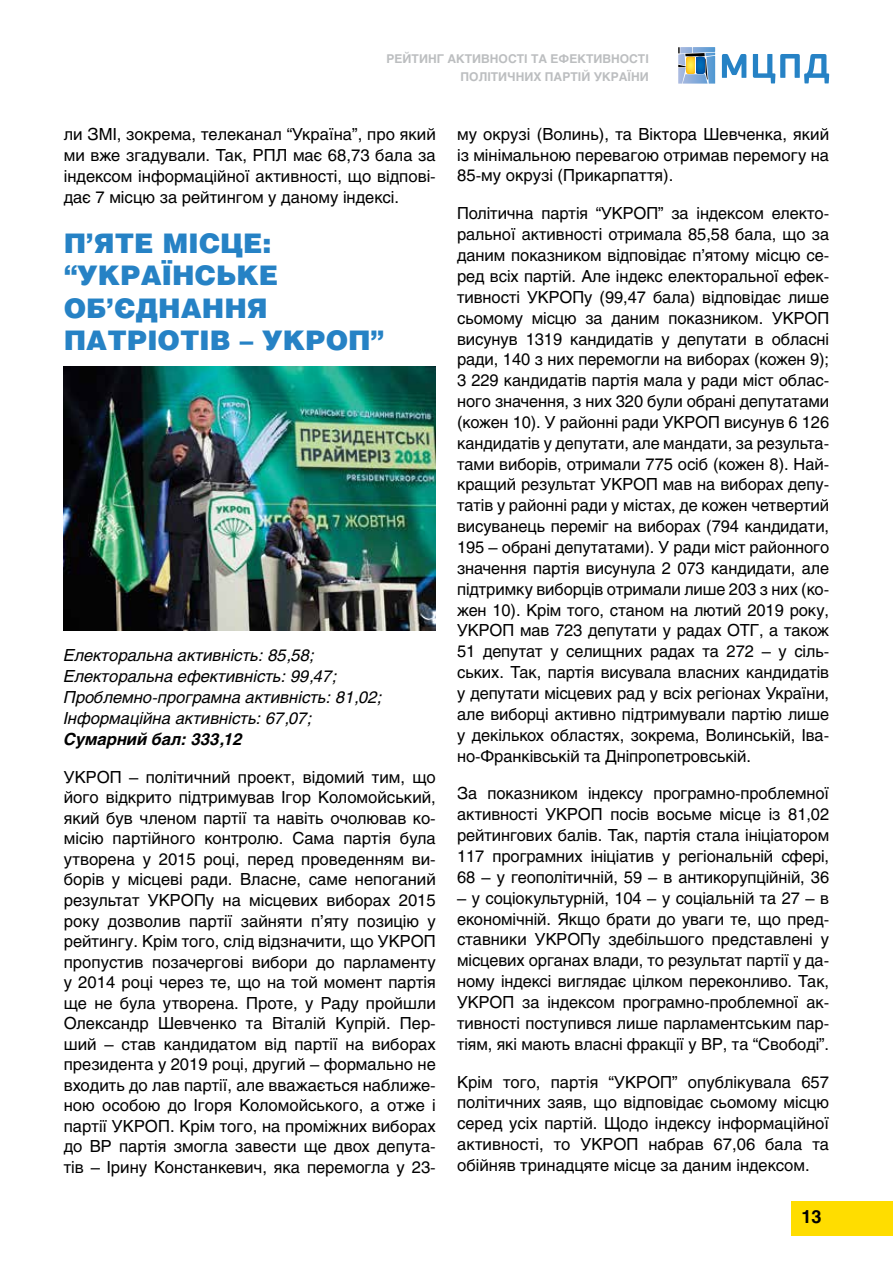
<style>
.page{position:relative;width:893px;height:1263px;background:#fff}
.page>*{position:absolute;margin:0;border:0;box-sizing:border-box;transform-origin:0 0}
.t1{font:900 27px/32.4px "Helios";color:#2682c5}
.t2{font:700 18px "Helios";color:#000}
.t3{font:16.5px/20.9px "Helios";color:#000;text-align:justify}
.t4{font:italic 16.5px/21px "Helios";color:#000}
.t5{font:italic 700 16.5px "Helios";color:#000}
.t6{font:700 12px/18px "Helios";color:#bcbec0;text-align:right}
</style>
<div class="page">
<div style="left:791px;top:1201px;width:102px;height:34px;background:#fd0"></div>
<svg style="left:678px;top:47px;width:37px;height:37px"></svg>
<svg style="left:722px;top:54px;width:24px;height:24px"></svg>
<svg style="left:753px;top:54px;width:76px;height:29px"></svg>
<img style="left:64px;top:367px;width:372px;height:263px">
<p class="t6" style="left:387px;top:50px;width:264px">РЕЙТИНГ АКТИВНОСТІ ТА ЕФЕКТИВНОСТІ<br>ПОЛІТИЧНИХ ПАРТІЙ УКРАЇНИ</p>
<p class="t3" style="left:64px;top:124px;width:374px">ли ЗМІ, зокрема, телеканал “Україна”, про який ми вже згадували. Так, РПЛ має 68,73 бала за індексом інформаційної активності, що відпові&shy;дає 7 місцю за рейтингом у даному індексі.</p>
<h1 class="t1" style="left:64px;top:226px;width:322px">П’ЯТЕ МІСЦЕ: “УКРАЇНСЬКЕ<br>ОБ’ЄДНАННЯ<br>ПАТРІОТІВ – УКРОП”</h1>
<p class="t4" style="left:64px;top:645px;width:320px">Електоральна активність: 85,58; Електоральна ефективність: 99,47; Проблемно-програмна активність: 81,02; Інформаційна активність: 67,07;</p>
<p class="t5" style="left:64px;top:730px;width:180px">Сумарний бал: 333,12</p>
<p class="t3" style="left:64px;top:766px;width:374px">УКРОП – політичний проект, відомий тим, що його відкрито підтримував Ігор Коломойський, який був членом партії та навіть очолював ко&shy;місію партійного контролю. Сама партія була утворена у 2015 році, перед проведенням ви&shy;борів у місцеві ради. Власне, саме непоганий результат УКРОПу на місцевих виборах 2015 року дозволив партії зайняти п’яту позицію у рейтингу. Крім того, слід відзначити, що УКРОП пропустив позачергові вибори до парламенту у 2014 році через те, що на той момент партія ще не була утворена. Проте, у Раду пройшли Олександр Шевченко та Віталій Купрій. Пер&shy;ший – став кандидатом від партії на виборах президента у 2019 році, другий – формально не входить до лав партії, але вважається наближе&shy;ною особою до Ігоря Коломойського, а отже і партії УКРОП. Крім того, на проміжних виборах до ВР партія змогла завести ще двох депута&shy;тів – Ірину Констанкевич, яка перемогла у 23-</p>
<p class="t3" style="left:457px;top:124px;width:374px">му окрузі (Волинь), та Віктора Шевченка, який із мінімальною перевагою отримав перемогу на 85-му окрузі (Прикарпаття).</p>
<p class="t3" style="left:457px;top:203px;width:374px">Політична партія “УКРОП” за індексом електо&shy;ральної активності отримала 85,58 бала, що за даним показником відповідає п’ятому місцю се&shy;ред всіх партій. Але індекс електоральної ефек&shy;тивності УКРОПу (99,47 бала) відповідає лише сьомому місцю за даним показником. УКРОП висунув 1319 кандидатів у депутати в обласні ради, 140 з них перемогли на виборах (кожен 9); 3 229 кандидатів партія мала у ради міст облас&shy;ного значення, з них 320 були обрані депутатами (кожен 10). У районні ради УКРОП висунув 6 126 кандидатів у депутати, але мандати, за результа&shy;тами виборів, отримали 775 осіб (кожен 8). Най&shy;кращий результат УКРОП мав на виборах депу&shy;татів у районні ради у містах, де кожен четвертий висуванець переміг на виборах (794 кандидати, 195 – обрані депутатами). У ради міст районного значення партія висунула 2 073 кандидати, але підтримку виборців отримали лише 203 з них (ко&shy;жен 10). Крім того, станом на лютий 2019 року, УКРОП мав 723 депутати у радах ОТГ, а також 51 депутат у селищних радах та 272 – у сіль&shy;ських. Так, партія висувала власних кандидатів у депутати місцевих рад у всіх регіонах України, але виборці активно підтримували партію лише у декількох областях, зокрема, Волинській, Іва&shy;но-Франківській та Дніпропетровській.</p>
<p class="t3" style="left:457px;top:783px;width:374px">За показником індексу програмно-проблемної активності УКРОП посів восьме місце із 81,02 рейтингових балів. Так, партія стала ініціатором 117 програмних ініціатив у регіональній сфері, 68 – у геополітичній, 59 – в антикорупційній, 36</p>
<p class="t3" style="left:457px;top:887px;width:374px">– у соціокультурній, 104 – у соціальній та 27 – в економічній. Якщо брати до уваги те, що пред&shy;ставники УКРОПу здебільшого представлені у місцевих органах влади, то результат партії у да&shy;ному індексі виглядає цілком переконливо. Так, УКРОП за індексом програмно-проблемної ак&shy;тивності поступився лише парламентським пар&shy;тіям, які мають власні фракції у ВР, та “Свободі”.</p>
<p class="t3" style="left:457px;top:1071px;width:374px">Крім того, партія “УКРОП” опублікувала 657 політичних заяв, що відповідає сьомому місцю серед усіх партій. Щодо індексу інформаційної активності, то УКРОП набрав 67,06 бала та обійняв тринадцяте місце за даним індексом.</p>
<p class="t2" style="left:801px;top:1206px;width:22px">13</p>
</div>
